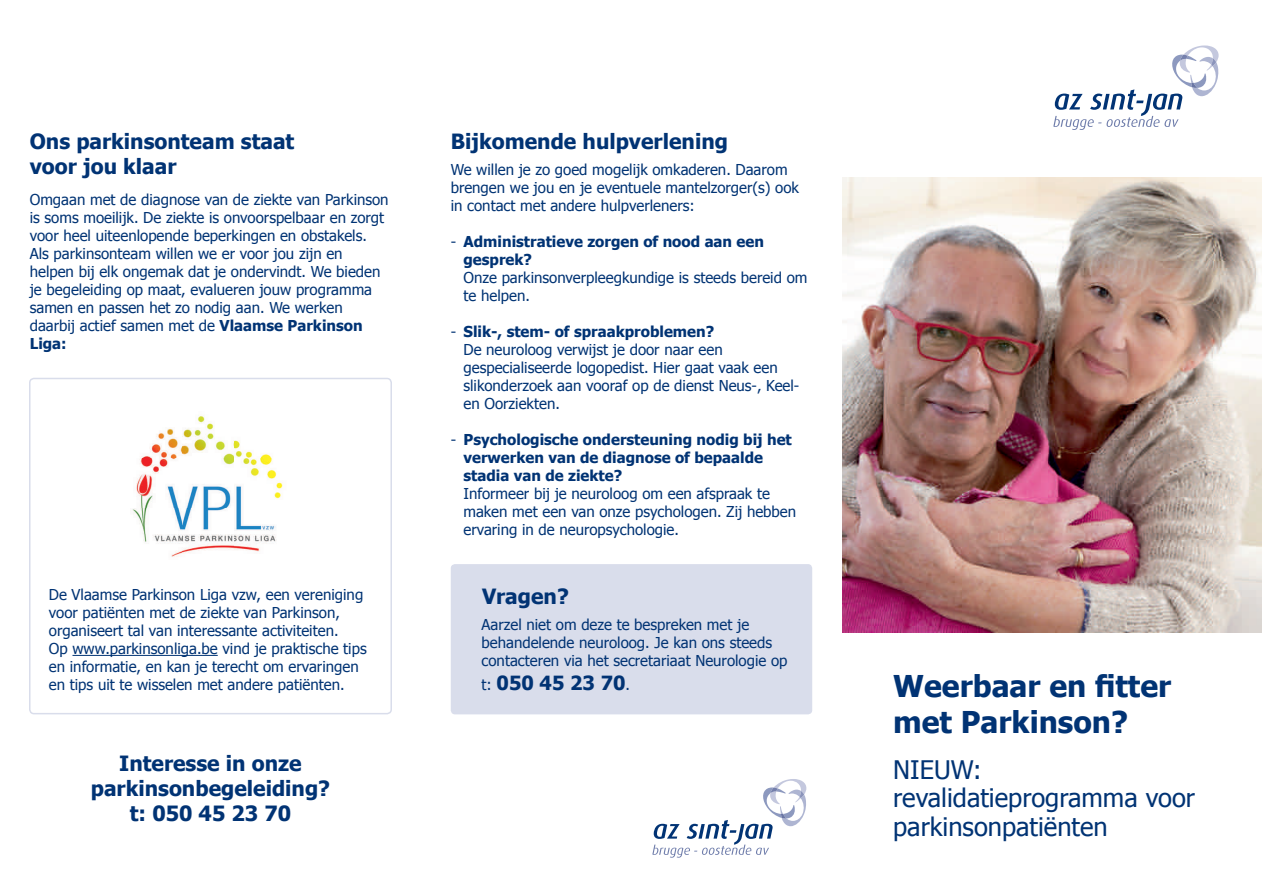
<style>
.page{position:relative;width:1263px;height:893px;background:#fff}
.page>*{position:absolute;margin:0;border:0;box-sizing:border-box;transform-origin:0 0}
.t1{font:700 30px/36px "Tahoma";color:#013374}
.t2{font:25.5px/28.5px "Tahoma";color:#013374}
.t3{font:700 21px/25.2px "Tahoma";color:#013374}
.t4{font:700 19.5px "Tahoma";color:#013374}
.t5{font:15px/18px "Tahoma";color:#013374}
.t6{font:700 15px/18px "Tahoma";color:#013374}
.s1{font-weight:700}
.s2{font-weight:400}
.s3{font-weight:400;font-size:15px}
</style>
<div class="page">
<div style="left:451px;top:564px;width:361px;height:150px;background:#d9ddeb;border-radius:4px"></div>
<div style="left:29px;top:378px;width:363px;height:336px;border:2px solid #d9ddeb;border-radius:4px"></div>
<img style="left:842px;top:177px;width:420px;height:455px">
<img style="left:132px;top:416px;width:151px;height:141px">
<hr style="left:72px;top:655px;width:146px;height:1px;background:#013374">
<svg style="left:1053px;top:45px;width:165px;height:85px"></svg>
<svg style="left:652px;top:779px;width:154px;height:79px"></svg>
<h3 class="t3" style="left:30px;top:128px;width:266px">Ons parkinsonteam staat voor jou klaar</h3>
<p class="t5" style="left:30px;top:190px;width:360px">Omgaan met de diagnose van de ziekte van Parkinson is soms moeilijk. De ziekte is onvoorspelbaar en zorgt voor heel uiteenlopende beperkingen en obstakels.<br>Als parkinsonteam willen we er voor jou zijn en helpen bij elk ongemak dat je ondervindt. We bieden je begeleiding op maat, evalueren jouw programma samen en passen het zo nodig aan. We werken daarbij actief samen met de <span class="s1">Vlaamse Parkinson Liga:</span></p>
<p class="t5" style="left:49px;top:585px;width:319px">De Vlaamse Parkinson Liga vzw, een vereniging voor patiënten met de ziekte van Parkinson, organiseert tal van interessante activiteiten.<br>Op www.parkinsonliga.be vind je praktische tips en informatie, en kan je terecht om ervaringen en tips uit te wisselen met andere patiënten.</p>
<h3 class="t3" style="left:91px;top:750px;width:241px;text-align:center">Interesse in onze parkinsonbegeleiding? t: 050 45 23 70</h3>
<h3 class="t3" style="left:451px;top:128px;width:279px">Bijkomende hulpverlening</h3>
<p class="t5" style="left:451px;top:160px;width:350px">We willen je zo goed mogelijk omkaderen. Daarom brengen we jou en je eventuele mantelzorger(s) ook in contact met andere hulpverleners:</p>
<p class="t6" style="left:463px;top:232px;width:302px;text-indent:-13px"><span class="s2">-</span> Administratieve zorgen of nood aan een gesprek?</p>
<p class="t5" style="left:463px;top:268px;width:345px">Onze parkinsonverpleegkundige is steeds bereid om te helpen.</p>
<p class="t5" style="left:463px;top:322px;width:337px;text-indent:-13px">- <span class="s1">Slik-, stem- of spraakproblemen?<br></span>De neuroloog verwijst je door naar een gespecialiseerde logopedist. Hier gaat vaak een slikonderzoek aan vooraf op de dienst Neus-, Keel&shy;en Oorziekten.</p>
<p class="t6" style="left:463px;top:430px;width:330px;text-indent:-13px"><span class="s2">-</span> Psychologische ondersteuning nodig bij het verwerken van de diagnose of bepaalde stadia van de ziekte?</p>
<p class="t5" style="left:463px;top:484px;width:334px">Informeer bij je neuroloog om een afspraak te maken met een van onze psychologen. Zij hebben ervaring in de neuropsychologie.</p>
<h3 class="t3" style="left:482px;top:583px;width:88px">Vragen?</h3>
<p class="t5" style="left:482px;top:615px;width:307px">Aarzel niet om deze te bespreken met je behandelende neuroloog. Je kan ons steeds contacteren via het secretariaat Neurologie op</p>
<h3 class="t4" style="left:482px;top:671px;width:150px"><span class="s3">t:</span> 050 45 23 70<span class="s3">.</span></h3>
<h1 class="t1" style="left:893px;top:667px;width:280px">Weerbaar en fitter met Parkinson?</h1>
<h2 class="t2" style="left:893px;top:754px;width:303px">NIEUW: revalidatieprogramma voor parkinsonpatiënten</h2>
</div>
